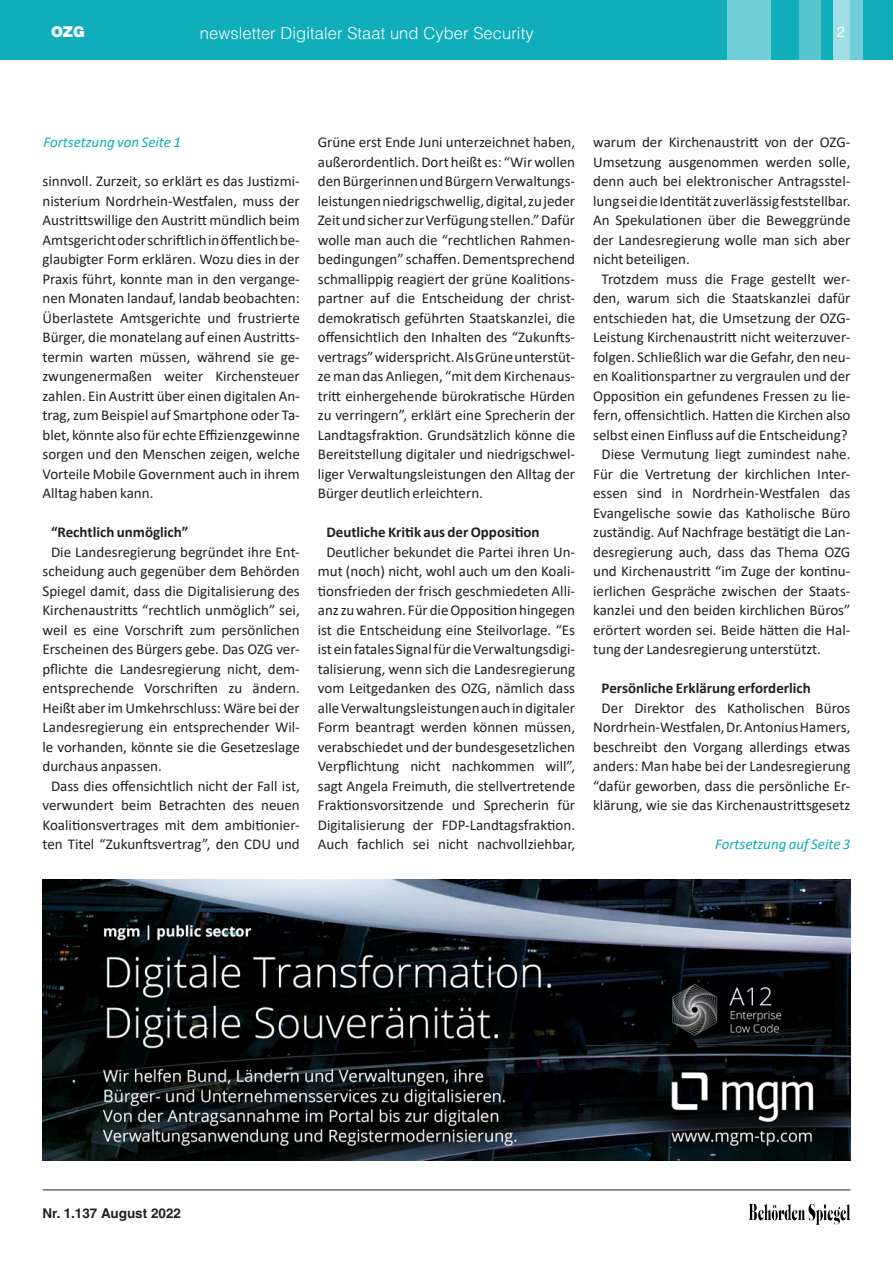
<style>
.page{position:relative;width:893px;height:1263px;background:#fff}
.page>*{position:absolute;margin:0;border:0;box-sizing:border-box;transform-origin:0 0}
.t1{font:300 16.5px "Helvetica";letter-spacing:.005em;color:#fff}
.fliesstext_newslette{font:15px/19.5px "Calibri";color:#231f20;text-align:justify}
.fliesstext_newslette-2{font:700 15px "Calibri";color:#231f20}
.fliesstext_newslette-3{font:italic 15px "Calibri";color:#10adbb}
.t2{font:900 15px "Helvetica Neue";color:#fff}
.t3{font:15px "Helvetica";color:#fff}
.t4{font:700 13.5px "Helvetica";color:#231f20}
</style>
<div class="page">
<hr style="left:43px;top:1189px;width:807px;height:1px;background:#231f20">
<img style="left:749px;top:1203px;width:101px;height:18px">
<div style="left:0;top:0;width:893px;height:60px;background:#10adbb"></div>
<div style="left:799px;top:0;width:21px;height:60px;background:#58c6cf"></div>
<div style="left:727px;top:0;width:43px;height:60px;background:#70ced6"></div>
<div style="left:833px;top:0;width:24px;height:60px;background:#9fdee4"></div>
<div style="left:850px;top:0;width:13px;height:60px;background:#70ced6"></div>
<img style="left:43px;top:880px;width:807px;height:280px">
<p class="t2" style="left:51px;top:23px;width:35px">OZG</p>
<p class="t1" style="left:200px;top:22px;width:335px">newsletter Digitaler Staat und Cyber Security</p>
<p class="t3" style="left:837px;top:23px;width:10px">2</p>
<p class="fliesstext_newslette-3" style="left:43px;top:132px;width:139px">Fortsetzung von Seite 1</p>
<p class="fliesstext_newslette" style="left:43px;top:171px;width:259px">sinnvoll. Zurzeit, so erklärt es das Justizmi&shy;nisterium Nordrhein-Westfalen, muss der Austrittswillige den Austritt mündlich beim Amtsgericht oder schriftlich in öffentlich be&shy;glaubigter Form erklären. Wozu dies in der Praxis führt, konnte man in den vergange&shy;nen Monaten landauf, landab beobachten:<br>Überlastete Amtsgerichte und frustrierte Bürger, die monatelang auf einen Austritts&shy;termin warten müssen, während sie ge&shy;zwungenermaßen weiter Kirchensteuer zahlen. Ein Austritt über einen digitalen An&shy;trag, zum Beispiel auf Smartphone oder Ta&shy;blet, könnte also für echte Effizienzgewinne sorgen und den Menschen zeigen, welche Vorteile Mobile Government auch in ihrem Alltag haben kann.</p>
<p class="fliesstext_newslette-2" style="left:51px;top:521px;width:139px">“Rechtlich unmöglich”</p>
<p class="fliesstext_newslette" style="left:43px;top:541px;width:259px;text-indent:9px">Die Landesregierung begründet ihre Ent&shy;scheidung auch gegenüber dem Behörden Spiegel damit, dass die Digitalisierung des Kirchenaustritts “rechtlich unmöglich” sei, weil es eine Vorschrift zum persönlichen Erscheinen des Bürgers gebe. Das OZG ver&shy;pflichte die Landesregierung nicht, dem&shy;entsprechende Vorschriften zu ändern.<br>Heißt aber im Umkehrschluss: Wäre bei der Landesregierung ein entsprechender Wil&shy;le vorhanden, könnte sie die Gesetzeslage durchaus anpassen.</p>
<p class="fliesstext_newslette" style="left:43px;top:775px;width:259px;text-align:center">Dass dies offensichtlich nicht der Fall ist, verwundert beim Betrachten des neuen Koalitionsvertrages mit dem ambitionier&shy;ten Titel “Zukunftsvertrag”, den CDU und</p>
<p class="fliesstext_newslette" style="left:318px;top:132px;width:259px">Grüne erst Ende Juni unterzeichnet haben, außerordentlich. Dort heißt es: “Wir wollen den Bürgerinnen und Bürgern Verwaltungs&shy;leistungen niedrigschwellig, digital, zu jeder Zeit und sicher zur Verfügung stellen.” Dafür wolle man auch die “rechtlichen Rahmen&shy;bedingungen” schaffen. Dementsprechend schmallippig reagiert der grüne Koalitions&shy;partner auf die Entscheidung der christ&shy;demokratisch geführten Staatskanzlei, die offensichtlich den Inhalten des “Zukunfts&shy;vertrags” widerspricht. Als Grüne unterstüt&shy;ze man das Anliegen, “mit dem Kirchenaus&shy;tritt einhergehende bürokratische Hürden zu verringern”, erklärt eine Sprecherin der Landtagsfraktion. Grundsätzlich könne die Bereitstellung digitaler und niedrigschwel&shy;liger Verwaltungsleistungen den Alltag der Bürger deutlich erleichtern.</p>
<p class="fliesstext_newslette-2" style="left:326px;top:521px;width:215px">Deutliche Kritik aus der Opposition</p>
<p class="fliesstext_newslette" style="left:318px;top:541px;width:259px;text-align:center">Deutlicher bekundet die Partei ihren Un&shy;mut (noch) nicht, wohl auch um den Koali&shy;tionsfrieden der frisch geschmiedeten Alli&shy;anz zu wahren. Für die Opposition hingegen ist die Entscheidung eine Steilvorlage. “Es ist ein fatales Signal für die Verwaltungsdigi&shy;talisierung, wenn sich die Landesregierung vom Leitgedanken des OZG, nämlich dass alle Verwaltungsleistungen auch in digitaler Form beantragt werden können müssen, verabschiedet und der bundesgesetzlichen Verpflichtung nicht nachkommen will”, sagt Angela Freimuth, die stellvertretende Fraktionsvorsitzende und Sprecherin für Digitalisierung der FDP-Landtagsfraktion.<br>Auch fachlich sei nicht nachvollziehbar,</p>
<p class="fliesstext_newslette" style="left:593px;top:132px;width:259px">warum der Kirchenaustritt von der OZG-Umsetzung ausgenommen werden solle, denn auch bei elektronischer Antragsstel&shy;lung sei die Identität zuverlässig feststellbar.<br>An Spekulationen über die Beweggründe der Landesregierung wolle man sich aber nicht beteiligen.</p>
<p class="fliesstext_newslette" style="left:593px;top:268px;width:259px;text-align:center">Trotzdem muss die Frage gestellt wer&shy;den, warum sich die Staatskanzlei dafür entschieden hat, die Umsetzung der OZG-Leistung Kirchenaustritt nicht weiterzuver&shy;folgen. Schließlich war die Gefahr, den neu&shy;en Koalitionspartner zu vergraulen und der Opposition ein gefundenes Fressen zu lie&shy;fern, offensichtlich. Hatten die Kirchen also selbst einen Einfluss auf die Entscheidung?</p>
<p class="fliesstext_newslette" style="left:593px;top:444px;width:259px;text-indent:9px">Diese Vermutung liegt zumindest nahe.<br>Für die Vertretung der kirchlichen Inter&shy;essen sind in Nordrhein-Westfalen das Evangelische sowie das Katholische Büro zuständig. Auf Nachfrage bestätigt die Lan&shy;desregierung auch, dass das Thema OZG und Kirchenaustritt “im Zuge der kontinu&shy;ierlichen Gespräche zwischen der Staats&shy;kanzlei und den beiden kirchlichen Büros” erörtert worden sei. Beide hätten die Hal&shy;tung der Landesregierung unterstützt.</p>
<p class="fliesstext_newslette-2" style="left:602px;top:677px;width:211px">Persönliche Erklärung erforderlich</p>
<p class="fliesstext_newslette" style="left:593px;top:697px;width:259px;text-align:center">Der Direktor des Katholischen Büros Nordrhein-Westfalen, Dr. Antonius Hamers, beschreibt den Vorgang allerdings etwas anders: Man habe bei der Landesregierung “dafür geworben, dass die persönliche Er&shy;klärung, wie sie das Kirchenaustrittsgesetz</p>
<p class="fliesstext_newslette-3" style="left:715px;top:834px;width:137px">Fortsetzung auf Seite 3</p>
<p class="t4" style="left:43px;top:1205px;width:140px">Nr. 1.137 August 2022</p>
</div>
